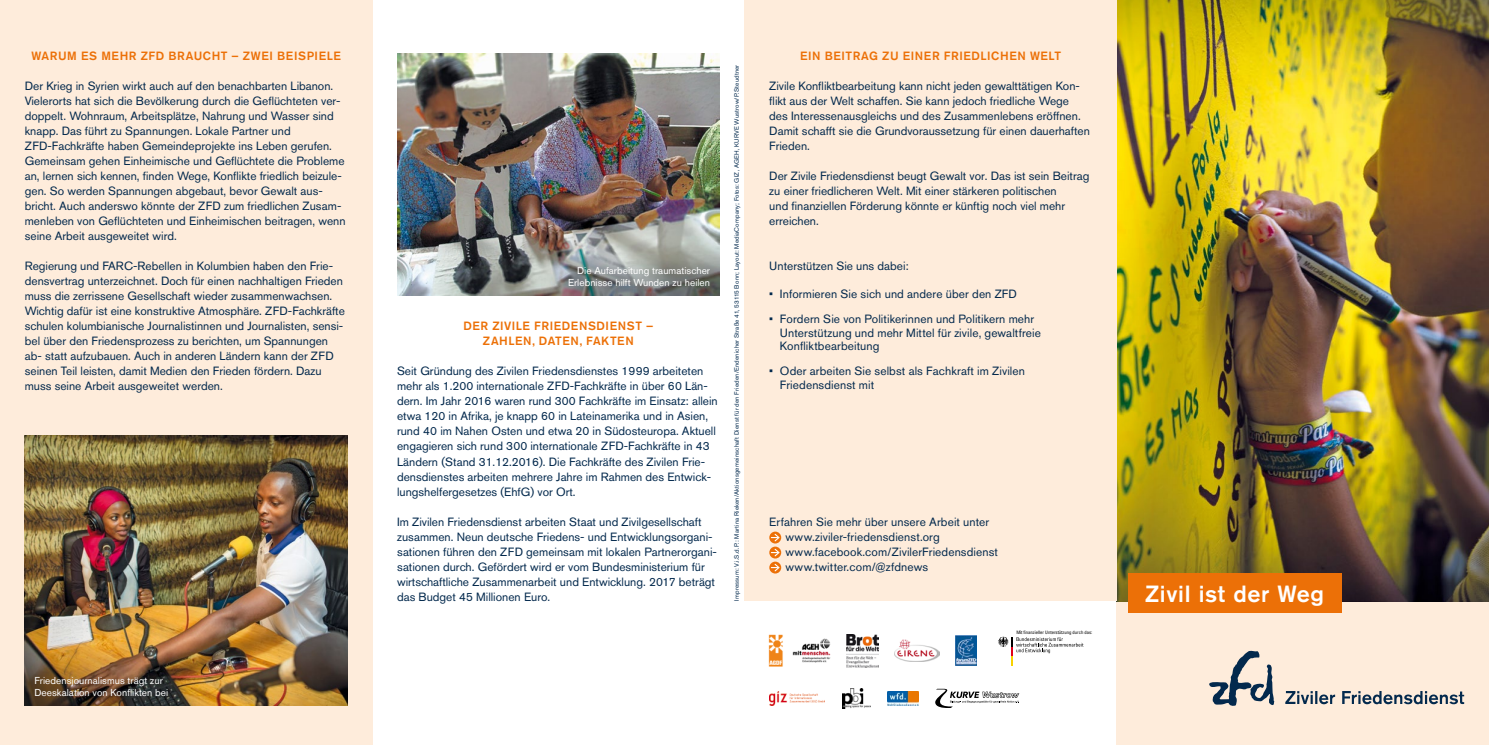
<style>
.page{position:relative;width:1489px;height:745px;background:#fff}
.page>*{position:absolute;margin:0;border:0;box-sizing:border-box;transform-origin:0 0}
.t1{font:500 23.25px "Akzidenz Grotesk Pro";letter-spacing:.03em;color:#fff}
.t2{font:11.88px/15px "Akzidenz Grotesk Pro";color:#03294d}
.t3{font:500 11.88px/15px "Akzidenz Grotesk Pro";letter-spacing:.05em;color:#ec7007;text-align:center}
.t4{font:10px/12.5px "Akzidenz Grotesk Pro";letter-spacing:.005em;color:#fff}
.t5{font:6.25px "Akzidenz Grotesk Pro";letter-spacing:.025em;color:#03294d}
.t6{font:condensed 4.62px "Univers";color:#000}
</style>
<div class="page">
<div style="left:0;top:0;width:372px;height:744px;background:#feecdb"></div>
<div style="left:1116px;top:0;width:372px;height:744px;background:#feecdb"></div>
<img style="left:1117px;top:0;width:371px;height:601px">
<img style="left:25px;top:435px;width:322px;height:270px">
<img style="left:397px;top:53px;width:322px;height:242px">
<img style="left:792px;top:638px;width:39px;height:25px">
<img style="left:768px;top:634px;width:15px;height:33px">
<img style="left:846px;top:634px;width:32px;height:32px">
<img style="left:769px;top:691px;width:55px;height:14px">
<img style="left:887px;top:691px;width:31px;height:14px">
<img style="left:955px;top:635px;width:21px;height:30px">
<img style="left:894px;top:639px;width:45px;height:22px">
<svg style="left:935px;top:688px;width:84px;height:19px"></svg>
<img style="left:842px;top:688px;width:28px;height:19px">
<svg style="left:1285px;top:691px;width:178px;height:12px"></svg>
<svg style="left:1209px;top:650px;width:65px;height:56px"></svg>
<div style="left:744px;top:0;width:372px;height:600px;background:#feecdb"></div>
<svg style="left:769px;top:531px;width:12px;height:12px"></svg>
<svg style="left:769px;top:546px;width:12px;height:12px"></svg>
<svg style="left:769px;top:561px;width:12px;height:12px"></svg>
<svg style="left:771px;top:532px;width:9px;height:40px"></svg>
<svg style="left:998px;top:636px;width:85px;height:29px"></svg>
<div style="left:1128px;top:573px;width:213px;height:39px;background:#ec7007"></div>
<p class="t3" style="left:31px;top:48px;width:311px">WARUM ES MEHR ZFD BRAUCHT – ZWEI BEISPIELE</p>
<p class="t2" style="left:25px;top:78px;width:322px">Der Krieg in Syrien wirkt auch auf den benachbarten Libanon.<br>Vielerorts hat sich die Bevölkerung durch die Geflüchteten ver&shy;doppelt. Wohnraum, Arbeitsplätze, Nahrung und Wasser sind knapp. Das führt zu Spannungen. Lokale Partner und ZFD-Fachkräfte haben Gemeindeprojekte ins Leben gerufen.<br>Gemeinsam gehen Einheimische und Geflüchtete die Probleme an, lernen sich kennen, finden Wege, Konflikte friedlich beizule&shy;gen. So werden Spannungen abgebaut, bevor Gewalt aus&shy;bricht. Auch anderswo könnte der ZFD zum friedlichen Zusam&shy;menleben von Geflüchteten und Einheimischen beitragen, wenn seine Arbeit ausgeweitet wird.</p>
<p class="t2" style="left:25px;top:258px;width:321px">Regierung und FARC-Rebellen in Kolumbien haben den Frie&shy;densvertrag unterzeichnet. Doch für einen nachhaltigen Frieden muss die zerrissene Gesellschaft wieder zusammenwachsen.<br>Wichtig dafür ist eine konstruktive Atmosphäre. ZFD-Fachkräfte schulen kolumbianische Journalistinnen und Journalisten, sensi&shy;bel über den Friedensprozess zu berichten, um Spannungen ab- statt aufzubauen. Auch in anderen Ländern kann der ZFD seinen Teil leisten, damit Medien den Frieden fördern. Dazu muss seine Arbeit ausgeweitet werden.</p>
<p class="t4" style="left:34px;top:673px;width:135px">Friedensjournalismus trägt zur<br>Deeskalation von Konflikten bei</p>
<p class="t4" style="left:568px;top:263px;width:144px;text-align:right">Die Aufarbeitung traumatischer<br>Erlebnisse hilft Wunden zu heilen</p>
<p class="t3" style="left:463px;top:318px;width:191px">DER ZIVILE FRIEDENSDIENST –<br>ZAHLEN, DATEN, FAKTEN</p>
<p class="t2" style="left:397px;top:363px;width:322px">Seit Gründung des Zivilen Friedensdienstes 1999 arbeiteten mehr als 1.200 internationale ZFD-Fachkräfte in über 60 Län&shy;dern. Im Jahr 2016 waren rund 300 Fachkräfte im Einsatz: allein etwa 120 in Afrika, je knapp 60 in Lateinamerika und in Asien, rund 40 im Nahen Osten und etwa 20 in Südosteuropa. Aktuell engagieren sich rund 300 internationale ZFD-Fachkräfte in 43<br>Ländern (Stand 31.12.2016). Die Fachkräfte des Zivilen Frie&shy;densdienstes arbeiten mehrere Jahre im Rahmen des Entwick&shy;lungshelfergesetzes (EhfG) vor Ort.</p>
<p class="t2" style="left:397px;top:513px;width:321px">Im Zivilen Friedensdienst arbeiten Staat und Zivilgesellschaft zusammen. Neun deutsche Friedens- und Entwicklungsorgani&shy;sationen führen den ZFD gemeinsam mit lokalen Partnerorgani&shy;sationen durch. Gefördert wird er vom Bundesministerium für wirtschaftliche Zusammenarbeit und Entwicklung. 2017 beträgt das Budget 45 Millionen Euro.</p>
<p class="t5" style="left:732px;top:600px;width:537px;rotate:-90deg">Impressum: V.i.S.d.P.: Martina Rieken/Aktionsgemeinschaft Dienst für den Frieden/Endenicher Straße 41, 53115 Bonn; Layout: MediaCompany; Fotos: GIZ, AGEH, KURVE Wustrow/P.Steudtner</p>
<p class="t3" style="left:800px;top:48px;width:263px">EIN BEITRAG ZU EINER FRIEDLICHEN WELT</p>
<p class="t2" style="left:769px;top:78px;width:322px">Zivile Konfliktbearbeitung kann nicht jeden gewalttätigen Kon&shy;flikt aus der Welt schaffen. Sie kann jedoch friedliche Wege des Interessenausgleichs und des Zusammenlebens eröffnen.<br>Damit schafft sie die Grundvoraussetzung für einen dauerhaften Frieden.</p>
<p class="t2" style="left:769px;top:168px;width:321px">Der Zivile Friedensdienst beugt Gewalt vor. Das ist sein Beitrag zu einer friedlicheren Welt. Mit einer stärkeren politischen<br>und finanziellen Förderung könnte er künftig noch viel mehr erreichen.</p>
<p class="t2" style="left:769px;top:258px;width:141px">Unterstützen Sie uns dabei:</p>
<p class="t2" style="left:769px;top:286px;width:249px">• Informieren Sie sich und andere über den ZFD</p>
<p class="t2" style="left:780px;top:311px;width:262px;line-height:13.8px;text-indent:-11px">• Fordern Sie von Politikerinnen und Politikern mehr<br>Unterstützung und mehr Mittel für zivile, gewaltfreie<br>Konfliktbearbeitung</p>
<p class="t2" style="left:780px;top:363px;width:246px;line-height:13.8px;text-indent:-11px">• Oder arbeiten Sie selbst als Fachkraft im Zivilen<br>Friedensdienst mit</p>
<p class="t2" style="left:785px;top:513px;width:214px;text-indent:-16px">Erfahren Sie mehr über unsere Arbeit unter www.ziviler-friedensdienst.org www.facebook.com/ZivilerFriedensdienst www.twitter.com/@zfdnews</p>
<p class="t6" style="left:1016px;top:629px;width:77px">Mit finanzieller Unterstützung durch das:</p>
<h1 class="t1" style="left:1145px;top:578px;width:180px">Zivil ist der Weg</h1>
</div>
